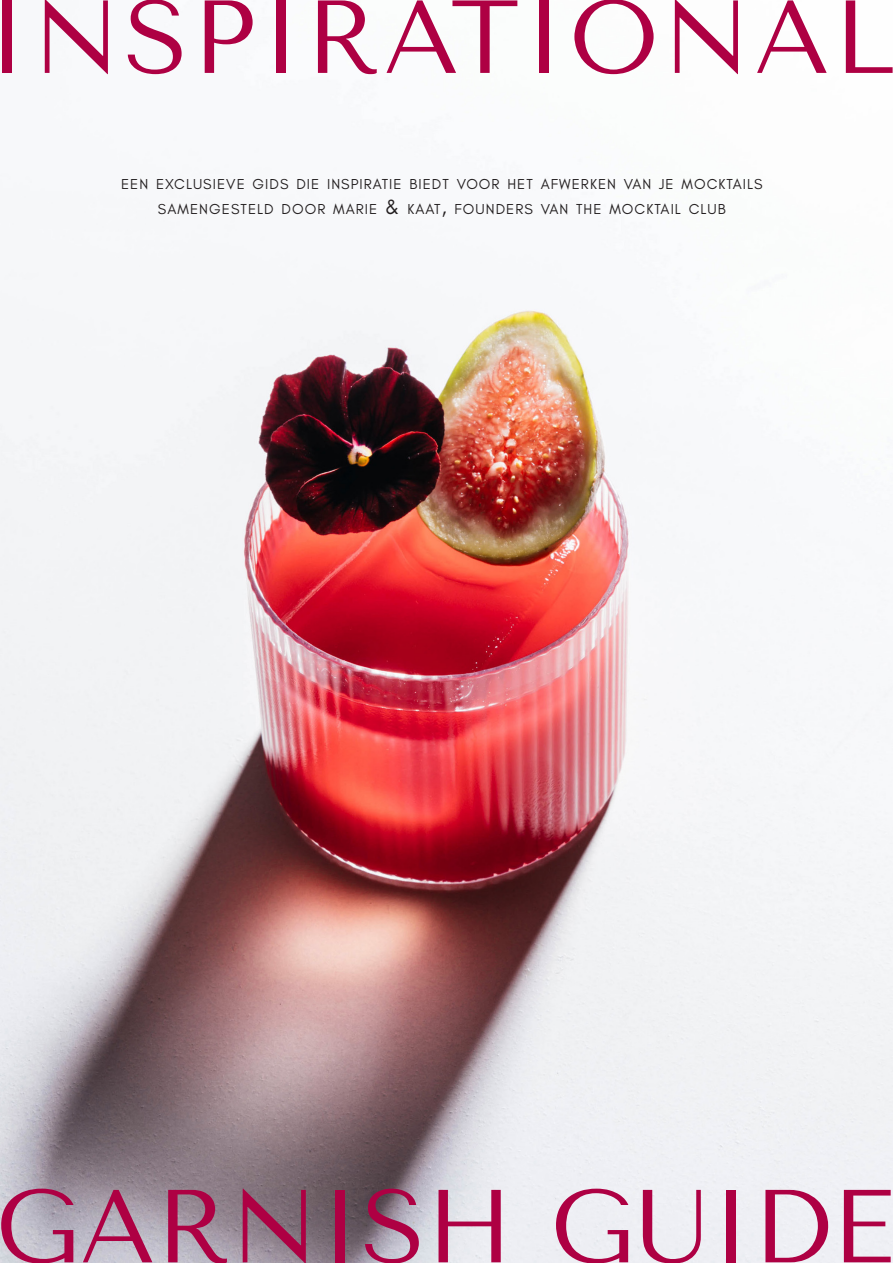
<style>
.page{position:relative;width:893px;height:1263px;background:#fff}
.page>*{position:absolute;margin:0;border:0;box-sizing:border-box;transform-origin:0 0}
.t1{font:103.5px "Tenor Sans";letter-spacing:.02em;color:#ae0043}
.t2{font:103.5px "Tenor Sans";color:#ae0043}
.t3{font:14.7px/25.2px "Glacial Indifference";letter-spacing:.07em;color:#231f20;text-align:center}
.s1{font-size:21px}
</style>
<div class="page">
<img style="left:0;top:274px;width:893px;height:989px">
<p class="t1" style="left:-14px;top:-22px;width:911px">INSPIRATIONAL</p>
<p class="t3" style="left:121px;top:172px;width:643px">EEN EXCLUSIEVE GIDS DIE INSPIRATIE BIEDT VOOR HET AFWERKEN VAN JE MOCKTAILS<br>SAMENGESTELD DOOR MARIE <span class="s1">&amp;</span> KAAT<span class="s1">,</span> FOUNDERS VAN THE MOCKTAIL CLUB</p>
<p class="t2" style="left:-5px;top:1167px;width:900px">GARNISH GUIDE</p>
</div>
